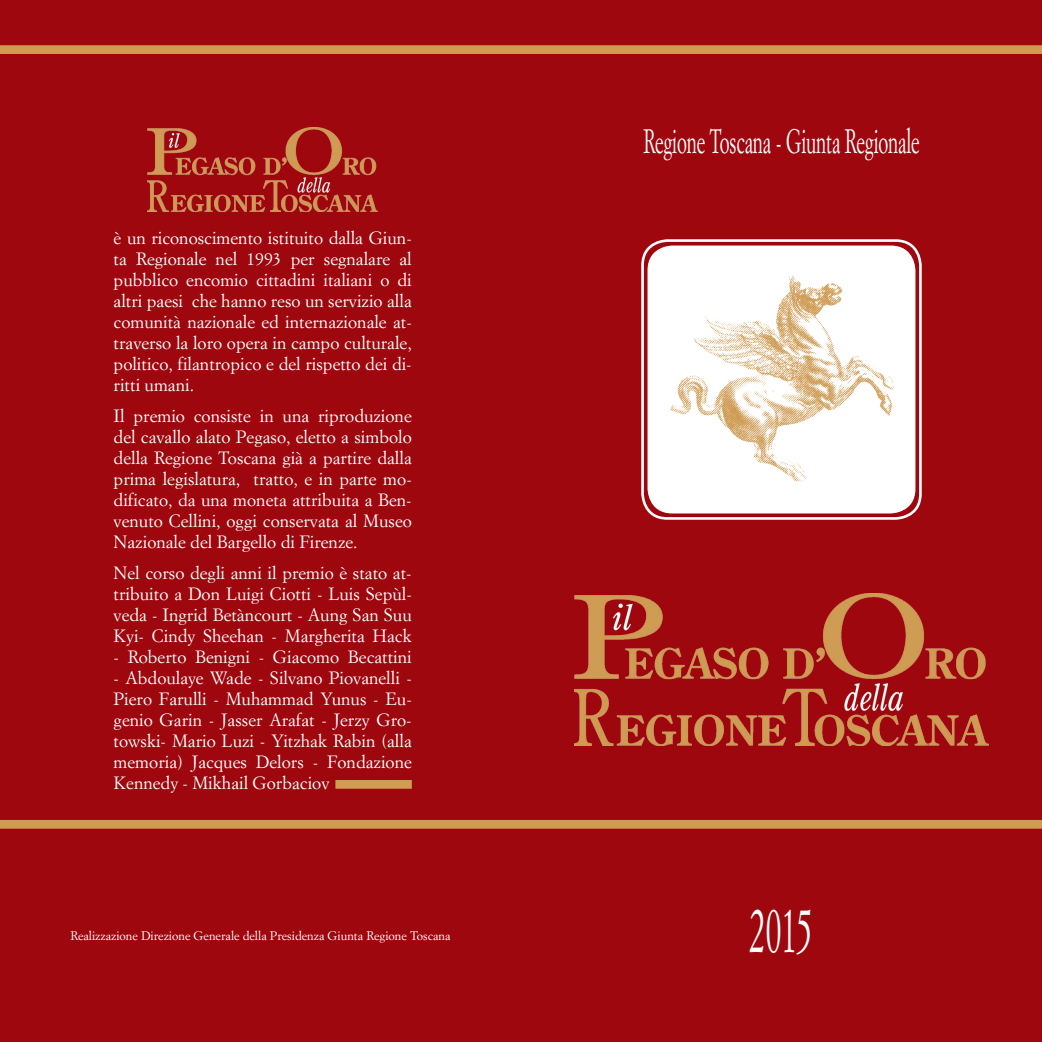
<style>
.page{position:relative;width:1042px;height:1042px;background:#9d070d}
.page>*{position:absolute;margin:0;border:0;box-sizing:border-box;transform-origin:0 0}
.t1{font:63px "Simoncini Garamond";color:#fff;scale:.5 1}
.t2{font:33.25px "Simoncini Garamond";letter-spacing:-.01em;color:#fff;scale:.57 1}
.t3{font:17.5px/21px "Simoncini Garamond";color:#fff;text-align:justify}
.t4{font:12.25px "Simoncini Garamond";color:#fff}
</style>
<div class="page">
<img style="left:574px;top:593px;width:414px;height:152px">
<img style="left:148px;top:127px;width:230px;height:85px">
<div style="left:641px;top:239px;width:281px;height:281px;border:3px solid #fff;border-radius:25px"></div>
<div style="left:647px;top:245px;width:268px;height:268px;background:#fff;border-radius:25px"></div>
<img style="left:670px;top:275px;width:224px;height:207px">
<div style="left:0;top:45px;width:1042px;height:9px;background:#cf9c51"></div>
<div style="left:0;top:820px;width:1042px;height:8px;background:#cf9c51"></div>
<div style="left:335px;top:780px;width:77px;height:9px;background:#cf9c51"></div>
<p class="t3" style="left:114px;top:227px;width:300px">è un riconoscimento istituito dalla Giun&shy;ta Regionale nel 1993 per segnalare al pubblico encomio cittadini italiani o di altri paesi che hanno reso un servizio alla comunità nazionale ed internazionale at&shy;traverso la loro opera in campo culturale, politico, filantropico e del rispetto dei di&shy;ritti umani.</p>
<p class="t3" style="left:114px;top:405px;width:300px">Il premio consiste in una riproduzione del cavallo alato Pegaso, eletto a simbolo della Regione Toscana già a partire dalla prima legislatura, tratto, e in parte mo&shy;dificato, da una moneta attribuita a Ben&shy;venuto Cellini, oggi conservata al Museo Nazionale del Bargello di Firenze.</p>
<p class="t3" style="left:114px;top:562px;width:300px">Nel corso degli anni il premio è stato at&shy;tribuito a Don Luigi Ciotti - Luis Sepùl&shy;veda - Ingrid Betàncourt - Aung San Suu Kyi- Cindy Sheehan - Margherita Hack</p>
<p class="t3" style="left:114px;top:646px;width:300px">- Roberto Benigni - Giacomo Becattini</p>
<p class="t3" style="left:114px;top:667px;width:300px">- Abdoulaye Wade - Silvano Piovanelli - Piero Farulli - Muhammad Yunus - Eu&shy;genio Garin - Jasser Arafat - Jerzy Gro&shy;towski- Mario Luzi - Yitzhak Rabin (alla memoria) Jacques Delors - Fondazione Kennedy - Mikhail Gorbaciov</p>
<p class="t4" style="left:70px;top:928px;width:382px">Realizzazione Direzione Generale della Presidenza Giunta Regione Toscana</p>
<h2 class="t2" style="left:643px;top:121px;width:486px">Regione Toscana - Giunta Regionale</h2>
<h1 class="t1" style="left:750px;top:891px;width:127px">2015</h1>
</div>
